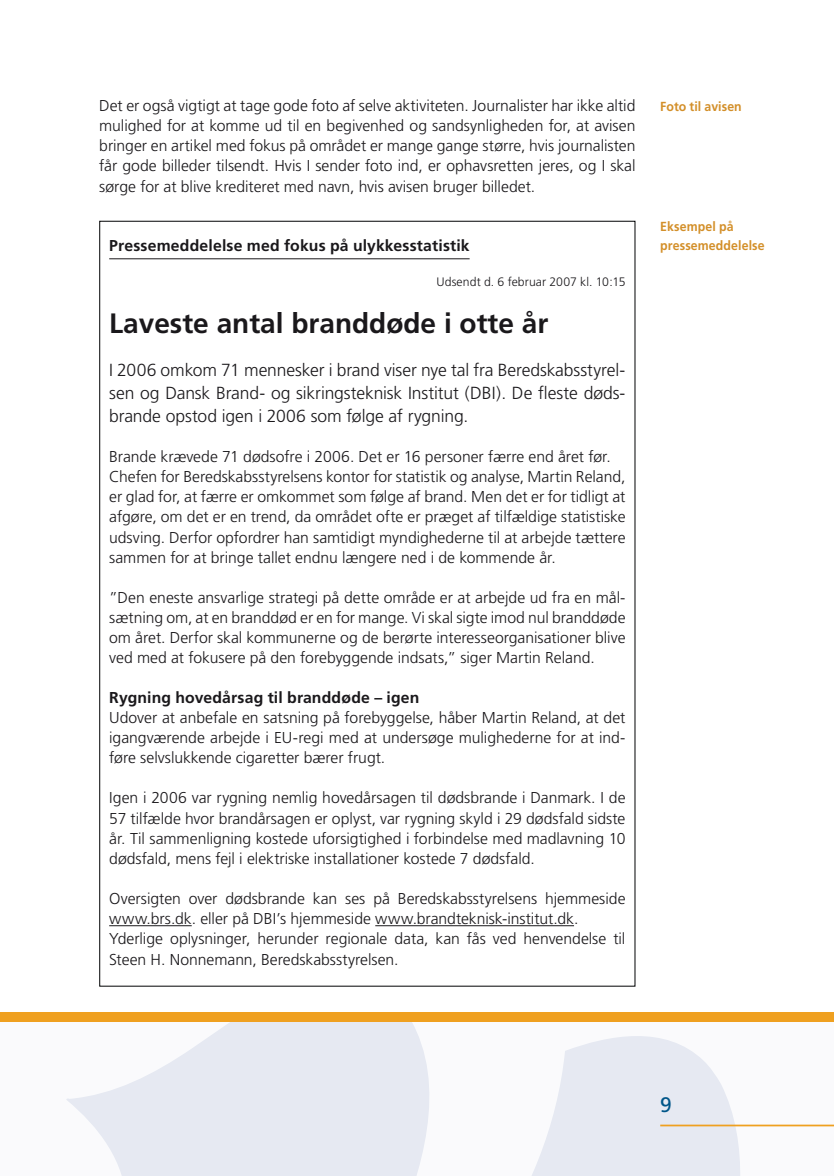
<style>
.page{position:relative;width:834px;height:1176px;background:#fff}
.page>*{position:absolute;margin:0;border:0;box-sizing:border-box;transform-origin:0 0}
.t1{font:700 28px "Frutiger";color:#1a181b}
.t2{font:21px "Frutiger";color:#005689}
.t3{font:300 17.5px/22.8px "Frutiger";letter-spacing:-.005em;color:#1a181b;text-align:justify}
.t4{font:300 15.75px/20.1px "Frutiger";color:#1a181b;text-align:justify}
.t5{font:700 15.75px "Frutiger";letter-spacing:.01em;color:#1a181b}
.t6{font:700 13.12px/19.2px "Frutiger";letter-spacing:.005em;color:#d38f29;scale:.94 1}
.t7{font:300 12.25px "Frutiger";letter-spacing:.005em;color:#1a181b}
</style>
<div class="page">
<svg style="left:66px;top:1022px;width:767px;height:154px;fill:#e6e9f2"></svg>
<hr style="left:660px;top:1124px;width:173px;height:2px;background:#efa020">
<div style="left:0;top:1012px;width:833px;height:10px;background:#efa020"></div>
<hr style="left:109px;top:258px;width:360px;height:1px;background:#1a181b">
<hr style="left:109px;top:925px;width:83px;height:1px;background:#1a181b">
<hr style="left:375px;top:925px;width:199px;height:1px;background:#1a181b">
<p class="t4" style="left:99px;top:96px;width:537px">Det er også vigtigt at tage gode foto af selve aktiviteten. Journalister har ikke altid mulighed for at komme ud til en begivenhed og sandsynligheden for, at avisen bringer en artikel med fokus på området er mange gange større, hvis journalisten får gode billeder tilsendt. Hvis I sender foto ind, er ophavsretten jeres, og I skal sørge for at blive krediteret med navn, hvis avisen bruger billedet.</p>
<p class="t5" style="left:109px;top:236px;width:362px">Pressemeddelelse med fokus på ulykkesstatistik</p>
<p class="t7" style="left:436px;top:275px;width:190px">Udsendt d. 6 februar 2007 kl. 10:15</p>
<h1 class="t1" style="left:109px;top:307px;width:440px">Laveste antal branddøde i otte år</h1>
<p class="t3" style="left:109px;top:359px;width:517px">I 2006 omkom 71 mennesker i brand viser nye tal fra Beredskabsstyrel&shy;sen og Dansk Brand- og sikringsteknisk Institut (DBI). De fleste døds&shy;brande opstod igen i 2006 som følge af rygning.</p>
<p class="t4" style="left:109px;top:447px;width:518px;text-align:left">Brande krævede 71 dødsofre i 2006. Det er 16 personer færre end året før.<br>Chefen for Beredskabsstyrelsens kontor for statistik og analyse, Martin Reland, er glad for, at færre er omkommet som følge af brand. Men det er for tidligt at afgøre, om det er en trend, da området ofte er præget af tilfældige statistiske udsving. Derfor opfordrer han samtidigt myndighederne til at arbejde tættere sammen for at bringe tallet endnu længere ned i de kommende år.</p>
<p class="t4" style="left:109px;top:588px;width:517px">”Den eneste ansvarlige strategi på dette område er at arbejde ud fra en mål&shy;sætning om, at en branddød er en for mange. Vi skal sigte imod nul branddøde om året. Derfor skal kommunerne og de berørte interesseorganisationer blive ved med at fokusere på den forebyggende indsats,” siger Martin Reland.</p>
<p class="t5" style="left:109px;top:688px;width:312px">Rygning hovedårsag til branddøde – igen</p>
<p class="t4" style="left:109px;top:707px;width:517px">Udover at anbefale en satsning på forebyggelse, håber Martin Reland, at det igangværende arbejde i EU-regi med at undersøge mulighederne for at ind&shy;føre selvslukkende cigaretter bærer frugt.</p>
<p class="t4" style="left:109px;top:788px;width:517px">Igen i 2006 var rygning nemlig hovedårsagen til dødsbrande i Danmark. I de 57 tilfælde hvor brandårsagen er oplyst, var rygning skyld i 29 dødsfald sidste år. Til sammenligning kostede uforsigtighed i forbindelse med madlavning 10 dødsfald, mens fejl i elektriske installationer kostede 7 dødsfald.</p>
<p class="t4" style="left:109px;top:889px;width:517px;text-align:left">Oversigten over dødsbrande kan ses på Beredskabsstyrelsens hjemmeside www.brs.dk. eller på DBI’s hjemmeside www.brandteknisk-institut.dk.<br>Yderlige oplysninger, herunder regionale data, kan fås ved henvendelse til Steen H. Nonnemann, Beredskabsstyrelsen.</p>
<p class="t6" style="left:660px;top:97px;width:88px">Foto til avisen</p>
<p class="t6" style="left:660px;top:216px;width:113px">Eksempel på pressemeddelelse</p>
<h2 class="t2" style="left:660px;top:1092px;width:13px">9</h2>
</div>
